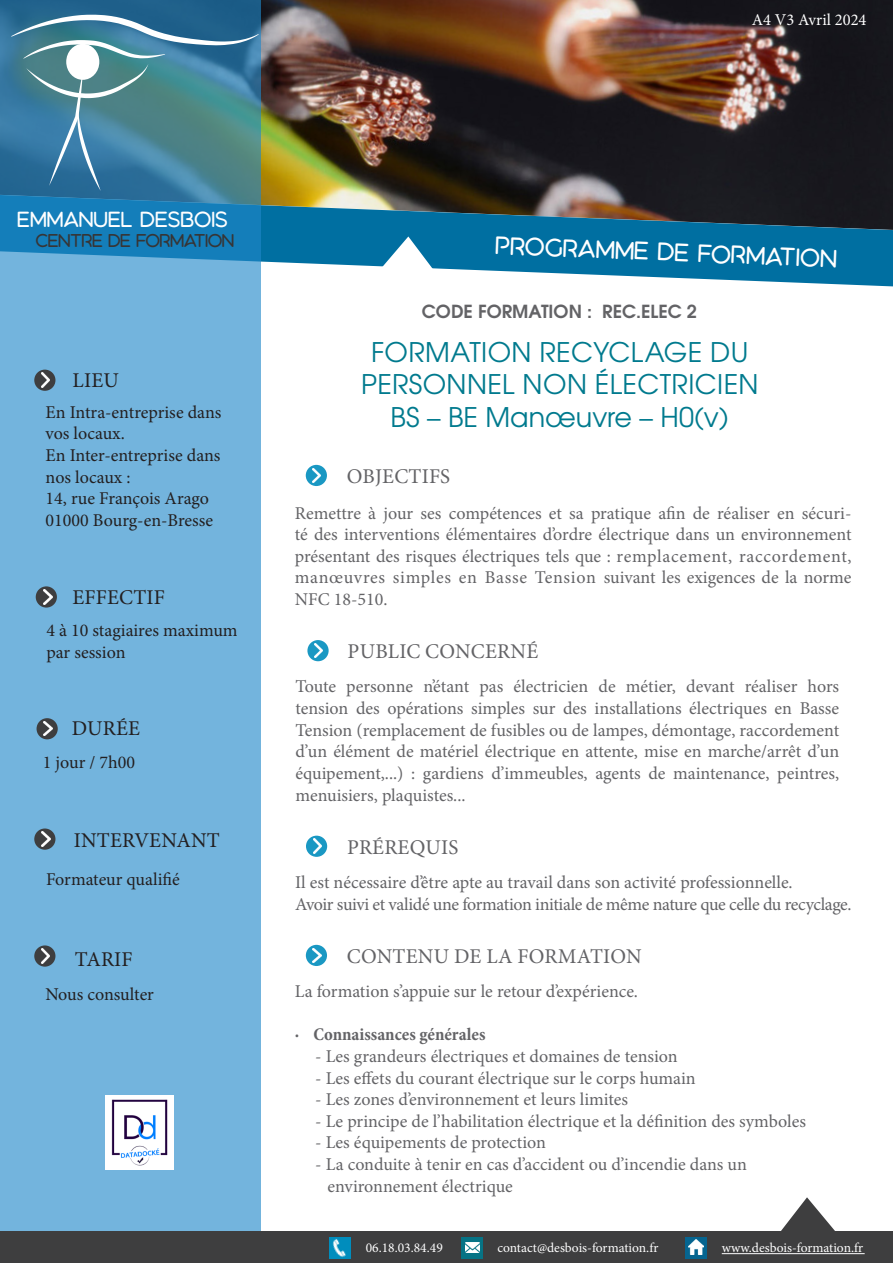
<style>
.page{position:relative;width:893px;height:1263px;background:#fff}
.page>*{position:absolute;margin:0;border:0;box-sizing:border-box;transform-origin:0 0}
.t1{font:27px "Te X Gyre Adventor";letter-spacing:.015em;color:#007a8e}
.t2{font:22.5px "Aquatico";color:#fff}
.t3{font:21px "Minion Pro";letter-spacing:.01em;color:#636366}
.t4{font:21px "Minion Pro";letter-spacing:.01em;color:#231f20}
.t5{font:19.5px "Aquatico";color:#fff}
.t6{font:18px/21.6px "Minion Pro";color:#636366;text-align:justify}
.t7{font:18px/21.6px "Minion Pro";color:#231f20}
.t8{font:18px "Minion Pro";letter-spacing:-.02em;color:#636366}
.t9{font:700 18px "Te X Gyre Adventor";color:#636366}
.t10{font:700 condensed 18px "Minion Pro";color:#636366}
.t11{font:16.5px "Aquatico";letter-spacing:-.03em;color:#363536}
.t12{font:16.5px "Minion Pro";color:#fff}
.t13{font:13.5px "Minion Pro";color:#fff}
</style>
<div class="page">
<img style="left:261px;top:0;width:632px;height:195px">
<svg style="left:261px;top:195px;width:632px;height:91px;background:#347591"></svg>
<svg style="left:0;top:0;width:261px;height:1231px;background:#6baed8"></svg>
<div style="left:0;top:1231px;width:893px;height:32px;background:#3e3e3f"></div>
<div style="left:685px;top:1237px;width:21px;height:21px;background:#066590"></div>
<hr style="left:722px;top:1253px;width:143px;height:1px;background:#fff">
<div style="left:462px;top:1237px;width:21px;height:21px;background:#067385"></div>
<svg style="left:376px;top:236px;width:62px;height:40px"></svg>
<svg style="left:781px;top:1197px;width:54px;height:34px"></svg>
<img style="left:465px;top:1242px;width:15px;height:11px">
<img style="left:688px;top:1240px;width:15px;height:15px">
<img style="left:105px;top:1096px;width:69px;height:74px">
<img style="left:329px;top:1237px;width:22px;height:22px">
<svg style="left:11px;top:15px;width:248px;height:176px;background:#4e879c"></svg>
<svg style="left:306px;top:945px;width:21px;height:21px"></svg>
<img style="left:313px;top:948px;width:8px;height:15px">
<svg style="left:306px;top:836px;width:21px;height:21px"></svg>
<img style="left:313px;top:839px;width:9px;height:15px">
<svg style="left:307px;top:640px;width:22px;height:21px"></svg>
<img style="left:314px;top:643px;width:9px;height:15px">
<div style="left:306px;top:465px;width:21px;height:21px;background:#1a98c3;border-radius:50%"></div>
<img style="left:312px;top:468px;width:9px;height:15px">
<div style="left:34px;top:945px;width:21px;height:22px;background:#3e3e3f;border-radius:50%"></div>
<img style="left:41px;top:948px;width:9px;height:15px">
<div style="left:34px;top:828px;width:21px;height:22px;background:#3e3e3f;border-radius:50%"></div>
<img style="left:42px;top:831px;width:9px;height:15px">
<div style="left:37px;top:718px;width:21px;height:21px;background:#3e3e3f;border-radius:50%"></div>
<img style="left:44px;top:721px;width:8px;height:15px">
<div style="left:36px;top:586px;width:21px;height:22px;background:#3e3e3f;border-radius:50%"></div>
<img style="left:43px;top:589px;width:9px;height:15px">
<div style="left:34px;top:370px;width:21px;height:21px;background:#3e3e3f;border-radius:50%"></div>
<img style="left:41px;top:372px;width:9px;height:15px">
<p class="t12" style="left:752px;top:9px;width:116px">A4 V3 Avril 2024</p>
<p class="t5" style="left:17px;top:209px;width:212px">EMMANUEL DESBOIS</p>
<p class="t11" style="left:36px;top:232px;width:200px">CENTRE DE FORMATION</p>
<p class="t4" style="left:73px;top:366px;width:48px">LIEU</p>
<p class="t7" style="left:46px;top:401px;width:177px">En Intra-entreprise dans vos locaux.</p>
<p class="t7" style="left:46px;top:444px;width:176px">En Inter-entreprise dans nos locaux :</p>
<p class="t7" style="left:46px;top:488px;width:165px">14, rue François Arago</p>
<p class="t7" style="left:46px;top:509px;width:169px">01000 Bourg-en-Bresse</p>
<p class="t4" style="left:72px;top:583px;width:94px">EFFECTIF</p>
<p class="t7" style="left:46px;top:619px;width:193px">4 à 10 stagiaires maximum par session</p>
<p class="t4" style="left:72px;top:714px;width:70px">DURÉE</p>
<p class="t7" style="left:43px;top:751px;width:94px">1 jour / 7h00</p>
<p class="t4" style="left:74px;top:826px;width:148px">INTERVENANT</p>
<p class="t7" style="left:46px;top:868px;width:135px">Formateur qualifié</p>
<p class="t4" style="left:75px;top:945px;width:59px">TARIF</p>
<p class="t7" style="left:45px;top:984px;width:110px">Nous consulter</p>
<p class="t2" style="left:495px;top:235px;width:344px;rotate:2deg">PROGRAMME DE FORMATION</p>
<p class="t9" style="left:422px;top:296px;width:277px">CODE FORMATION : REC.ELEC 2</p>
<p class="t1" style="left:371px;top:331px;width:379px">FORMATION RECYCLAGE DU</p>
<p class="t1" style="left:361px;top:363px;width:399px">PERSONNEL NON ÉLECTRICIEN</p>
<p class="t1" style="left:391px;top:396px;width:340px">BS – BE Manœuvre – H0(v)</p>
<p class="t3" style="left:347px;top:462px;width:105px">OBJECTIFS</p>
<p class="t6" style="left:295px;top:502px;width:558px">Remettre à jour ses compétences et sa pratique afin de réaliser en sécuri&shy;té des interventions élémentaires d’ordre électrique dans un environnement présentant des risques électriques tels que : remplacement, raccordement, manœuvres simples en Basse Tension suivant les exigences de la norme NFC 18-510.</p>
<p class="t3" style="left:348px;top:637px;width:192px">PUBLIC CONCERNÉ</p>
<p class="t6" style="left:295px;top:676px;width:545px">Toute personne n’étant pas électricien de métier, devant réaliser hors tension des opérations simples sur des installations électriques en Basse Tension (remplacement de fusibles ou de lampes, démontage, raccordement d’un élément de matériel électrique en attente, mise en marche/arrêt d’un équipement,...) : gardiens d’immeubles, agents de maintenance, peintres, menuisiers, plaquistes...</p>
<p class="t3" style="left:347px;top:833px;width:113px">PRÉREQUIS</p>
<p class="t6" style="left:295px;top:872px;width:499px">Il est nécessaire d’être apte au travail dans son activité professionnelle.</p>
<p class="t8" style="left:295px;top:892px;width:558px">Avoir suivi et validé une formation initiale de même nature que celle du recyclage.</p>
<p class="t3" style="left:347px;top:942px;width:296px">CONTENU DE LA FORMATION</p>
<p class="t6" style="left:295px;top:981px;width:345px">La formation s’appuie sur le retour d’expérience.</p>
<p class="t10" style="left:295px;top:1022px;width:192px">· Connaissances générales</p>
<p class="t6" style="left:315px;top:1045px;width:364px">- Les grandeurs électriques et domaines de tension</p>
<p class="t6" style="left:315px;top:1067px;width:382px">- Les effets du courant électrique sur le corps humain</p>
<p class="t6" style="left:315px;top:1089px;width:314px">- Les zones d’environnement et leurs limites</p>
<p class="t6" style="left:315px;top:1110px;width:492px">- Le principe de l’habilitation électrique et la définition des symboles</p>
<p class="t6" style="left:315px;top:1132px;width:232px">- Les équipements de protection</p>
<p class="t6" style="left:315px;top:1153px;width:433px">- La conduite à tenir en cas d’accident ou d’incendie dans un</p>
<p class="t6" style="left:328px;top:1175px;width:187px">environnement électrique</p>
<p class="t13" style="left:366px;top:1239px;width:79px">06.18.03.84.49</p>
<p class="t13" style="left:497px;top:1239px;width:163px">contact@desbois-formation.fr</p>
<p class="t13" style="left:722px;top:1239px;width:143px">www.desbois-formation.fr</p>
</div>
